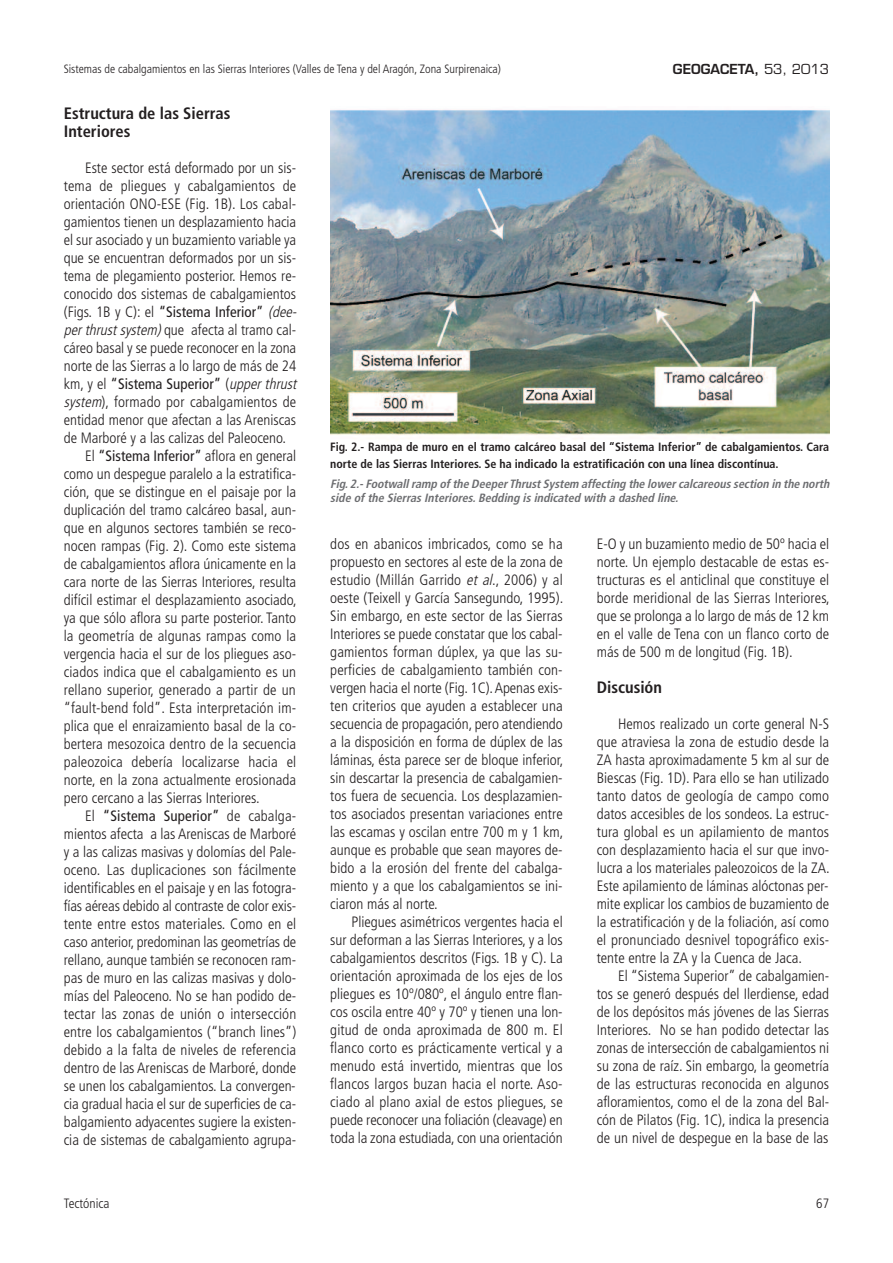
<style>
.page{position:relative;width:893px;height:1263px;background:#fff}
.page>*{position:absolute;margin:0;border:0;box-sizing:border-box;transform-origin:0 0}
.t1{font:700 condensed 16.5px/18px "Frutiger";color:#231f20}
.t2{font:300 condensed 15px/18px "Frutiger";color:#231f20;text-align:justify}
.t3{font:condensed 15px "Frutiger";color:#231f20}
.t4{font:600 13.5px "Eurostile";color:#231f20}
.t5{font:300 condensed 13.5px "Frutiger";color:#231f20}
.t6{font:700 condensed 12px/16.6px "Frutiger";color:#231f20}
.t7{font:italic 700 condensed 12px/14.4px "Frutiger";color:#6c6d70}
.t8{font:300 condensed 12px "Frutiger";color:#231f20}
.s1{font-weight:400}
.s2{font-weight:300}
.s3{font-weight:300;font-style:italic}
.s4{font-style:italic}
</style>
<div class="page">
<img style="left:330px;top:109px;width:499px;height:331px">
<p class="t8" style="left:64px;top:64px;width:439px">Sistemas de cabalgamientos en las Sierras Interiores (Valles de Tena y del Aragón, Zona Surpirenaica)</p>
<p class="t4" style="left:673px;top:64px;width:158px">GEOGACETA, <span class="s1">53, 2013</span></p>
<p class="t1" style="left:64px;top:105px;width:168px">Estructura de las Sierras<br>Interiores</p>
<p class="t2" style="left:85px;top:160px;width:213px">Este sector está deformado por un sis-</p>
<p class="t2" style="left:64px;top:178px;width:234px">tema de pliegues y cabalgamientos de</p>
<p class="t2" style="left:64px;top:196px;width:234px">orientación ONO-ESE (Fig. 1B). Los cabal-</p>
<p class="t2" style="left:64px;top:214px;width:234px">gamientos tienen un desplazamiento hacia</p>
<p class="t2" style="left:64px;top:232px;width:234px">el sur asociado y un buzamiento variable ya</p>
<p class="t2" style="left:64px;top:250px;width:234px">que se encuentran deformados por un sis-</p>
<p class="t2" style="left:64px;top:268px;width:234px">tema de plegamiento posterior. Hemos re-</p>
<p class="t2" style="left:64px;top:286px;width:234px">conocido dos sistemas de cabalgamientos</p>
<p class="t3" style="left:64px;top:305px;width:237px"><span class="s2">(Figs. 1B y C): el</span> “Sistema Inferior” <span class="s3">(dee-</span></p>
<p class="t2" style="left:64px;top:322px;width:234px"><span class="s4">perthrustsystem)</span>que afecta al tramo cal-</p>
<p class="t2" style="left:64px;top:340px;width:234px">cáreo basal y se puede reconocer en la zona</p>
<p class="t2" style="left:64px;top:358px;width:234px">norte de las Sierras a lo largo de más de 24</p>
<p class="t3" style="left:64px;top:377px;width:237px"><span class="s2">km, y el</span> “Sistema Superior” <span class="s2">(</span><span class="s3">upperthrust</span></p>
<p class="t2" style="left:64px;top:394px;width:234px"><span class="s4">system</span>), formado por cabalgamientos de</p>
<p class="t2" style="left:64px;top:412px;width:234px">entidad menor que afectan a las Areniscas</p>
<p class="t2" style="left:64px;top:430px;width:224px">de Marboré y a las calizas del Paleoceno.</p>
<p class="t2" style="left:85px;top:448px;width:213px">El <span class="s1">“Sistema Inferior”</span> aflora en general</p>
<p class="t2" style="left:64px;top:466px;width:234px">como un despegue paralelo a la estratifica-</p>
<p class="t2" style="left:64px;top:484px;width:234px">ción, que se distingue en el paisaje por la</p>
<p class="t2" style="left:64px;top:502px;width:234px">duplicación del tramo calcáreo basal, aun-</p>
<p class="t2" style="left:64px;top:520px;width:234px">que en algunos sectores también se reco-</p>
<p class="t2" style="left:64px;top:538px;width:234px">nocen rampas (Fig. 2). Como este sistema</p>
<p class="t2" style="left:64px;top:556px;width:234px">de cabalgamientos aflora únicamente en la</p>
<p class="t2" style="left:64px;top:574px;width:234px">cara norte de las Sierras Interiores, resulta</p>
<p class="t2" style="left:64px;top:592px;width:234px">difícil estimar el desplazamiento asociado,</p>
<p class="t2" style="left:64px;top:610px;width:234px">ya que sólo aflora su parte posterior. Tanto</p>
<p class="t2" style="left:64px;top:628px;width:234px">la geometría de algunas rampas como la</p>
<p class="t2" style="left:64px;top:646px;width:234px">vergencia hacia el sur de los pliegues aso-</p>
<p class="t2" style="left:64px;top:664px;width:234px">ciados indica que el cabalgamiento es un</p>
<p class="t2" style="left:64px;top:682px;width:233px">rellano superior, generado a partir de un</p>
<p class="t2" style="left:64px;top:700px;width:234px">“fault-bend fold”. Esta interpretación im-</p>
<p class="t2" style="left:64px;top:718px;width:234px">plica que el enraizamiento basal de la co-</p>
<p class="t2" style="left:64px;top:736px;width:234px">bertera mesozoica dentro de la secuencia</p>
<p class="t2" style="left:64px;top:754px;width:234px">paleozoica debería localizarse hacia el</p>
<p class="t2" style="left:64px;top:772px;width:234px">norte, en la zona actualmente erosionada</p>
<p class="t2" style="left:64px;top:790px;width:197px">pero cercano a las Sierras Interiores.</p>
<p class="t3" style="left:85px;top:809px;width:213px"><span class="s2">El</span> “Sistema Superior” <span class="s2">de cabalga-</span></p>
<p class="t2" style="left:64px;top:826px;width:234px">mientos afecta a las Areniscas de Marboré</p>
<p class="t2" style="left:64px;top:844px;width:234px">y a las calizas masivas y dolomías del Pale-</p>
<p class="t2" style="left:64px;top:862px;width:234px">oceno. Las duplicaciones son fácilmente</p>
<p class="t2" style="left:64px;top:880px;width:234px">identificables en el paisaje y en las fotogra-</p>
<p class="t2" style="left:64px;top:898px;width:234px">fías aéreas debido al contraste de color exis-</p>
<p class="t2" style="left:64px;top:916px;width:234px">tente entre estos materiales. Como en el</p>
<p class="t2" style="left:64px;top:934px;width:234px">caso anterior, predominan las geometrías de</p>
<p class="t2" style="left:64px;top:952px;width:234px">rellano, aunque también se reconocen ram-</p>
<p class="t2" style="left:64px;top:970px;width:234px">pas de muro en las calizas masivas y dolo-</p>
<p class="t2" style="left:64px;top:988px;width:234px">mías del Paleoceno. No se han podido de-</p>
<p class="t2" style="left:64px;top:1006px;width:234px">tectar las zonas de unión o intersección</p>
<p class="t2" style="left:64px;top:1024px;width:234px">entre los cabalgamientos (“branch lines”)</p>
<p class="t2" style="left:64px;top:1042px;width:234px">debido a la falta de niveles de referencia</p>
<p class="t2" style="left:64px;top:1060px;width:234px">dentro de las Areniscas de Marboré, donde</p>
<p class="t2" style="left:64px;top:1078px;width:233px">se unen los cabalgamientos. La convergen-</p>
<p class="t2" style="left:64px;top:1096px;width:234px">cia gradual hacia el sur de superficies de ca-</p>
<p class="t2" style="left:64px;top:1114px;width:234px">balgamiento adyacentes sugiere la existen-</p>
<p class="t2" style="left:64px;top:1132px;width:234px">cia de sistemas de cabalgamiento agrupa-</p>
<p class="t6" style="left:330px;top:440px;width:500px">Fig. 2.- Rampa de muro en el tramo calcáreo basal del “Sistema Inferior” de cabalgamientos. Cara norte de las Sierras Interiores. Se ha indicado la estratificación con una línea discontínua.</p>
<p class="t7" style="left:330px;top:477px;width:503px">Fig. 2.- Footwall ramp of the Deeper Thrust System affecting the lower calcareous section in the north side of the Sierras Interiores. Bedding is indicated with a dashed line.</p>
<p class="t2" style="left:330px;top:536px;width:234px">dos en abanicos imbricados, como se ha propuesto en sectores al este de la zona de estudio (Millán Garrido <span class="s4">et al</span>., 2006) y al oeste (Teixell y García Sansegundo, 1995).<br>Sin embargo, en este sector de las Sierras Interiores se puede constatar que los cabal&shy;gamientos forman dúplex, ya que las su&shy;perficies de cabalgamiento también con&shy;vergen hacia el norte (Fig. 1C).Apenas exis&shy;ten criterios que ayuden a establecer una secuencia de propagación, pero atendiendo a la disposición en forma de dúplex de las láminas, ésta parece ser de bloque inferior, sin descartar la presencia de cabalgamien&shy;tos fuera de secuencia. Los desplazamien&shy;tos asociados presentan variaciones entre las escamas y oscilan entre 700 m y 1 km, aunque es probable que sean mayores de&shy;bido a la erosión del frente del cabalga&shy;miento y a que los cabalgamientos se ini&shy;ciaron más al norte.</p>
<p class="t2" style="left:330px;top:914px;width:234px;text-indent:21px">Pliegues asimétricos vergentes hacia el sur deforman a las Sierras Interiores, y a los cabalgamientos descritos (Figs. 1B y C). La orientación aproximada de los ejes de los pliegues es 10º/080º, el ángulo entre flan&shy;cos oscila entre 40º y 70º y tienen una lon&shy;gitud de onda aproximada de 800 m. El flanco corto es prácticamente vertical y a menudo está invertido, mientras que los flancos largos buzan hacia el norte. Aso&shy;ciado al plano axial de estos pliegues, se puede reconocer una foliación (cleavage) en toda la zona estudiada, con una orientación</p>
<p class="t2" style="left:597px;top:536px;width:234px">E-O y un buzamiento medio de 50º hacia el norte. Un ejemplo destacable de estas es&shy;tructuras es el anticlinal que constituye el borde meridional de las Sierras Interiores, que se prolonga a lo largo de más de 12 km en el valle de Tena con un flanco corto de más de 500 m de longitud (Fig. 1B).</p>
<p class="t1" style="left:597px;top:680px;width:67px">Discusión</p>
<p class="t2" style="left:597px;top:716px;width:234px;text-indent:21px">Hemos realizado un corte general N-S que atraviesa la zona de estudio desde la ZA hasta aproximadamente 5 km al sur de Biescas (Fig. 1D). Para ello se han utilizado tanto datos de geología de campo como datos accesibles de los sondeos. La estruc&shy;tura global es un apilamiento de mantos con desplazamiento hacia el sur que invo&shy;lucra a los materiales paleozoicos de la ZA.<br>Este apilamiento de láminas alóctonas per&shy;mite explicar los cambios de buzamiento de la estratificación y de la foliación, así como el pronunciado desnivel topográfico exis&shy;tente entre la ZA y la Cuenca de Jaca.</p>
<p class="t2" style="left:597px;top:968px;width:234px;text-indent:21px">El “Sistema Superior” de cabalgamien&shy;tos se generó después del Ilerdiense, edad de los depósitos más jóvenes de las Sierras Interiores. No se han podido detectar las zonas de intersección de cabalgamientos ni su zona de raíz. Sin embargo, la geometría de las estructuras reconocida en algunos afloramientos, como el de la zona del Bal&shy;cón de Pilatos (Fig. 1C), indica la presencia de un nivel de despegue en la base de las</p>
<p class="t5" style="left:64px;top:1198px;width:47px">Tectónica</p>
<p class="t5" style="left:816px;top:1198px;width:14px">67</p>
</div>
